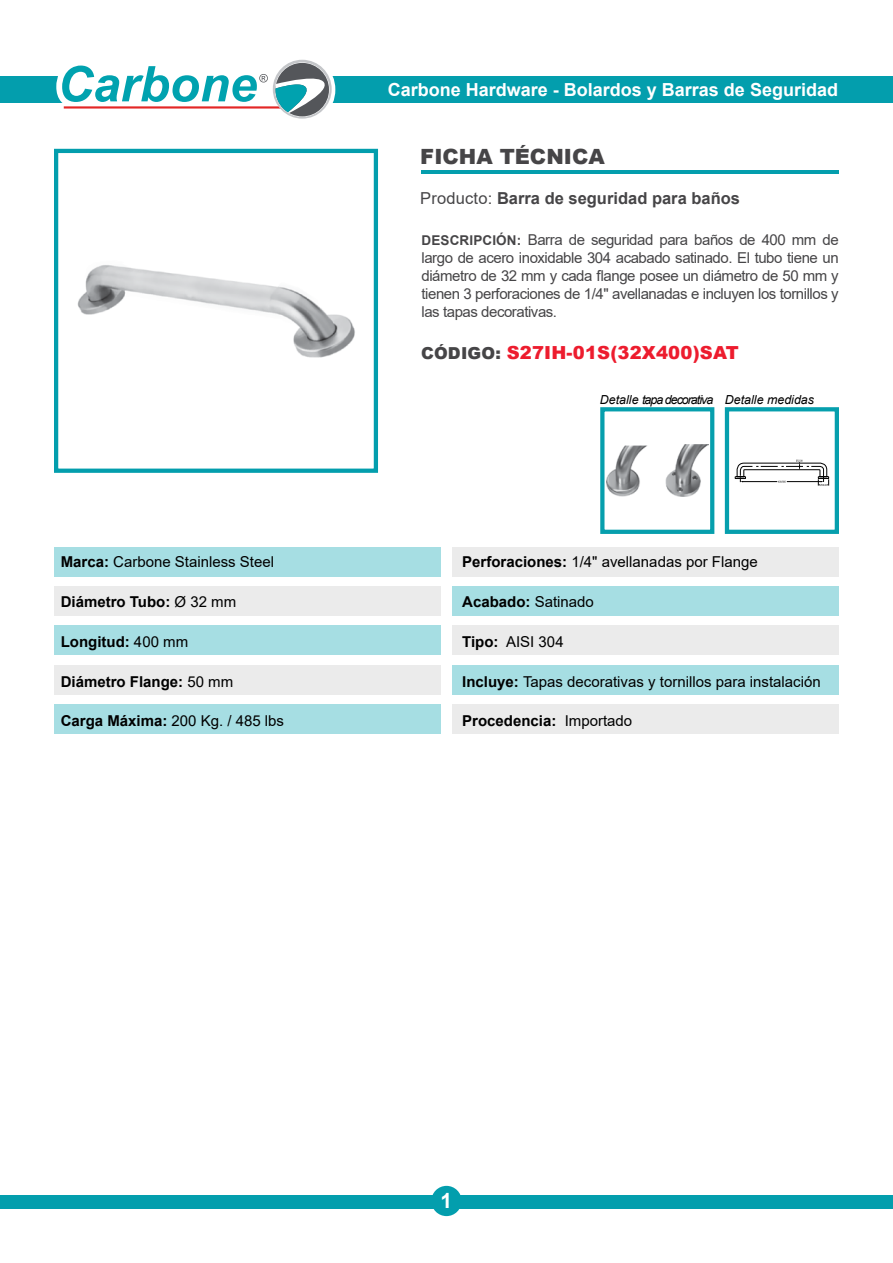
<style>
.page{position:relative;width:893px;height:1263px;background:#fff}
.page>*{position:absolute;margin:0;border:0;box-sizing:border-box;transform-origin:0 0}
.t1{font:900 21px "Arial";color:#464547}
.t2{font:700 21px "Arial";color:#fff}
.t3{font:700 18px "Arial";color:#fff}
.t4{font:900 18px "Arial";letter-spacing:.01em;color:#ed1c2e}
.t5{font:700 16.5px "Arial";color:#464547}
.t6{font:15px/18px "Arial";letter-spacing:-.03em;color:#464547;text-align:justify}
.t7{font:15px "Arial";color:#000}
.t8{font:700 15px "Arial";color:#000}
.t9{font:italic 12.45px "Arial";color:#000}
.s1{font-weight:700}
.s2{font-weight:400}
.s3{font-weight:700;font-size:13.5px}
.s4{font-size:16.5px;color:#464547}
</style>
<div class="page">
<div style="left:0;top:77px;width:62px;height:26px;background:#039ead"></div>
<div style="left:303px;top:77px;width:590px;height:26px;background:#039ead"></div>
<div style="left:264px;top:54px;width:71px;height:71px;border:12px solid #fff;border-radius:50%"></div>
<svg style="left:273px;top:60px;width:59px;height:59px"></svg>
<svg style="left:47px;top:54px;width:282px;height:63px"></svg>
<hr style="left:421px;top:171px;width:418px;height:3px;background:#039ead">
<div style="left:0;top:1195px;width:893px;height:14px;background:#039ead"></div>
<div style="left:431px;top:1186px;width:31px;height:30px;background:#039ead;border-radius:50%"></div>
<div style="left:54px;top:547px;width:387px;height:30px;background:#a6dee3"></div>
<div style="left:452px;top:547px;width:387px;height:30px;background:#ebebeb"></div>
<div style="left:54px;top:586px;width:387px;height:30px;background:#ebebeb"></div>
<div style="left:452px;top:586px;width:387px;height:30px;background:#a6dee3"></div>
<div style="left:54px;top:626px;width:387px;height:29px;background:#a6dee3"></div>
<div style="left:452px;top:626px;width:387px;height:29px;background:#ebebeb"></div>
<div style="left:54px;top:665px;width:387px;height:29px;background:#ebebeb"></div>
<div style="left:452px;top:665px;width:387px;height:29px;background:#a6dee3"></div>
<div style="left:54px;top:704px;width:387px;height:30px;background:#a6dee3"></div>
<div style="left:452px;top:704px;width:387px;height:30px;background:#ebebeb"></div>
<img style="left:77px;top:265px;width:278px;height:93px">
<div style="left:54px;top:149px;width:324px;height:324px;border:4px solid #039ead"></div>
<svg style="left:735px;top:460px;width:94px;height:26px"></svg>
<div style="left:725px;top:407px;width:114px;height:127px;border:4px solid #069fad"></div>
<div style="left:600px;top:407px;width:114px;height:127px;border:4px solid #069fad"></div>
<img style="left:606px;top:444px;width:102px;height:53px">
<p class="t7" style="left:61px;top:552px;width:215px"><span class="s1">Marca:</span> Carbone Stainless Steel</p>
<p class="t8" style="left:61px;top:591px;width:177px">Diámetro Tubo: <span class="s2">Ø 32 mm</span></p>
<p class="t8" style="left:61px;top:631px;width:129px">Longitud: <span class="s2">400 mm</span></p>
<p class="t8" style="left:61px;top:671px;width:174px">Diámetro Flange: <span class="s2">50 mm</span></p>
<p class="t7" style="left:61px;top:711px;width:225px"><span class="s1">Carga Máxima:</span> 200 Kg. / 485 lbs</p>
<p class="t3" style="left:388px;top:77px;width:452px">Carbone Hardware - Bolardos y Barras de Seguridad</p>
<h1 class="t1" style="left:420px;top:141px;width:186px">FICHA TÉCNICA</h1>
<p class="t5" style="left:420px;top:187px;width:321px"><span class="s2">Producto:</span> Barra de seguridad para baños</p>
<p class="t6" style="left:421px;top:230px;width:419px"><span class="s3">DESCRIPCIÓN:</span> Barra de seguridad para baños de 400 mm de largo de acero inoxidable 304 acabado satinado. El tubo tiene un diámetro de 32 mm y cada flange posee un diámetro de 50 mm y tienen 3 perforaciones de 1/4" avellanadas e incluyen los tornillos y las tapas decorativas.</p>
<p class="t4" style="left:421px;top:340px;width:319px"><span class="s4">CÓDIGO:</span> S27IH-01S(32X400)SAT</p>
<p class="t9" style="left:600px;top:391px;width:216px">Detalle tapa decorativa Detalle medidas</p>
<p class="t7" style="left:462px;top:552px;width:297px"><span class="s1">Perforaciones:</span> 1/4" avellanadas por Flange</p>
<p class="t8" style="left:462px;top:591px;width:133px">Acabado: <span class="s2">Satinado</span></p>
<p class="t7" style="left:462px;top:631px;width:103px"><span class="s1">Tipo:</span> AISI 304</p>
<p class="t7" style="left:462px;top:671px;width:360px"><span class="s1">Incluye:</span> Tapas decorativas y tornillos para instalación</p>
<p class="t8" style="left:462px;top:710px;width:172px">Procedencia: <span class="s2">Importado</span></p>
<h1 class="t2" style="left:441px;top:1186px;width:13px">1</h1>
</div>
